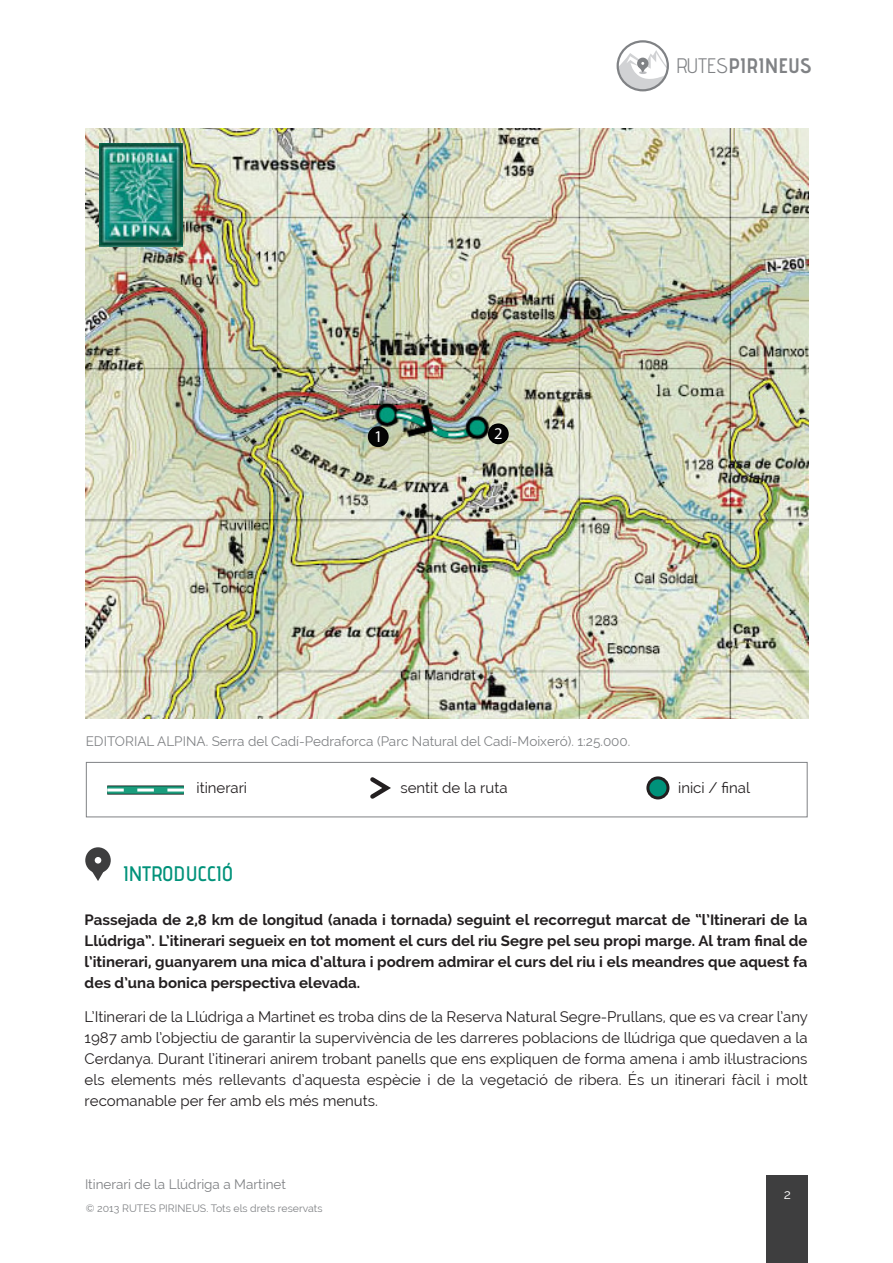
<style>
.page{position:relative;width:893px;height:1263px;background:#fff}
.page>*{position:absolute;margin:0;border:0;box-sizing:border-box;transform-origin:0 0}
.t1{font:700 21px "Advent Pro";color:#808285}
.t2{font:600 21px "Advent Pro";color:#00927a}
.t3{font:16.5px "Myriad Pro";color:#fff}
.Text_interior_RUTES{font:15px/21px "Raleway";color:#231f20;text-align:justify}
.Text_interior_RUTES-2{font:700 15px/21px "Raleway";color:#231f20;text-align:justify}
.t4{font:13.5px "Raleway";color:#808285}
.t5{font:13.5px "Raleway";color:#fff}
.t6{font:10.5px "Raleway";color:#808285}
.s1{font-weight:400}
</style>
<div class="page">
<svg style="left:617px;top:40px;width:52px;height:52px"></svg>
<div style="left:767px;top:1175px;width:41px;height:88px;background:#3e3e3f"></div>
<img style="left:86px;top:128px;width:722px;height:591px">
<svg style="left:85px;top:847px;width:26px;height:34px"></svg>
<svg style="left:370px;top:777px;width:21px;height:22px"></svg>
<div style="left:648px;top:778px;width:20px;height:20px;background:#00927a;border-radius:50%"></div>
<div style="left:646px;top:776px;width:23px;height:23px;border:3px solid #231f20;border-radius:50%"></div>
<div style="left:86px;top:762px;width:721px;height:55px;border:1px solid #808285"></div>
<div style="left:107px;top:785px;width:77px;height:9px;background:#8b8c8b"></div>
<svg style="left:107px;top:786px;width:77px;height:8px"></svg>
<svg style="left:107px;top:788px;width:77px;height:3px"></svg>
<div style="left:369px;top:427px;width:19px;height:19px;background:#050505;border-radius:50%"></div>
<div style="left:368px;top:426px;width:21px;height:21px;border:2px solid #030303;border-radius:50%"></div>
<div style="left:489px;top:424px;width:19px;height:19px;background:#050505;border-radius:50%"></div>
<div style="left:488px;top:423px;width:21px;height:21px;border:2px solid #000;border-radius:50%"></div>
<img style="left:100px;top:143px;width:82px;height:104px">
<p class="t1" style="left:676px;top:53px;width:137px"><span class="s1">RUTES</span>PIRINEUS</p>
<p class="t3" style="left:374px;top:427px;width:10px">1</p>
<p class="t3" style="left:494px;top:424px;width:10px">2</p>
<p class="t4" style="left:86px;top:734px;width:546px">EDITORIAL ALPINA. Serra del Cadí-Pedraforca (Parc Natural del Cadí-Moixeró). 1:25.000.</p>
<p class="Text_interior_RUTES" style="left:196px;top:778px;width:52px">itinerari</p>
<p class="Text_interior_RUTES" style="left:400px;top:777px;width:109px">sentit de la ruta</p>
<p class="Text_interior_RUTES" style="left:678px;top:777px;width:73px">inici / final</p>
<p class="t2" style="left:123px;top:861px;width:112px">INTRODUCCIÓ</p>
<p class="Text_interior_RUTES-2" style="left:85px;top:909px;width:724px">Passejada de 2,8 km de longitud (anada i tornada) seguint el recorregut marcat de “l’Itinerari de la Llúdriga”. L’itinerari segueix en tot moment el curs del riu Segre pel seu propi marge. Al tram final de l’itinerari, guanyarem una mica d’altura i podrem admirar el curs del riu i els meandres que aquest fa des d’una bonica perspectiva elevada.</p>
<p class="Text_interior_RUTES" style="left:85px;top:1006px;width:725px">L’Itinerari de la Llúdriga a Martinet es troba dins de la Reserva Natural Segre-Prullans, que es va crear l’any 1987 amb l’objectiu de garantir la supervivència de les darreres poblacions de llúdriga que quedaven a la Cerdanya. Durant l’itinerari anirem trobant panells que ens expliquen de forma amena i amb il·lustracions els elements més rellevants d’aquesta espècie i de la vegetació de ribera. És un itinerari fàcil i molt recomanable per fer amb els més menuts.</p>
<p class="t4" style="left:85px;top:1176px;width:202px">Itinerari de la Llúdriga a Martinet</p>
<p class="t6" style="left:86px;top:1202px;width:238px">© 2013 RUTES PIRINEUS. Tots els drets reservats</p>
<p class="t5" style="left:784px;top:1186px;width:9px">2</p>
</div>
